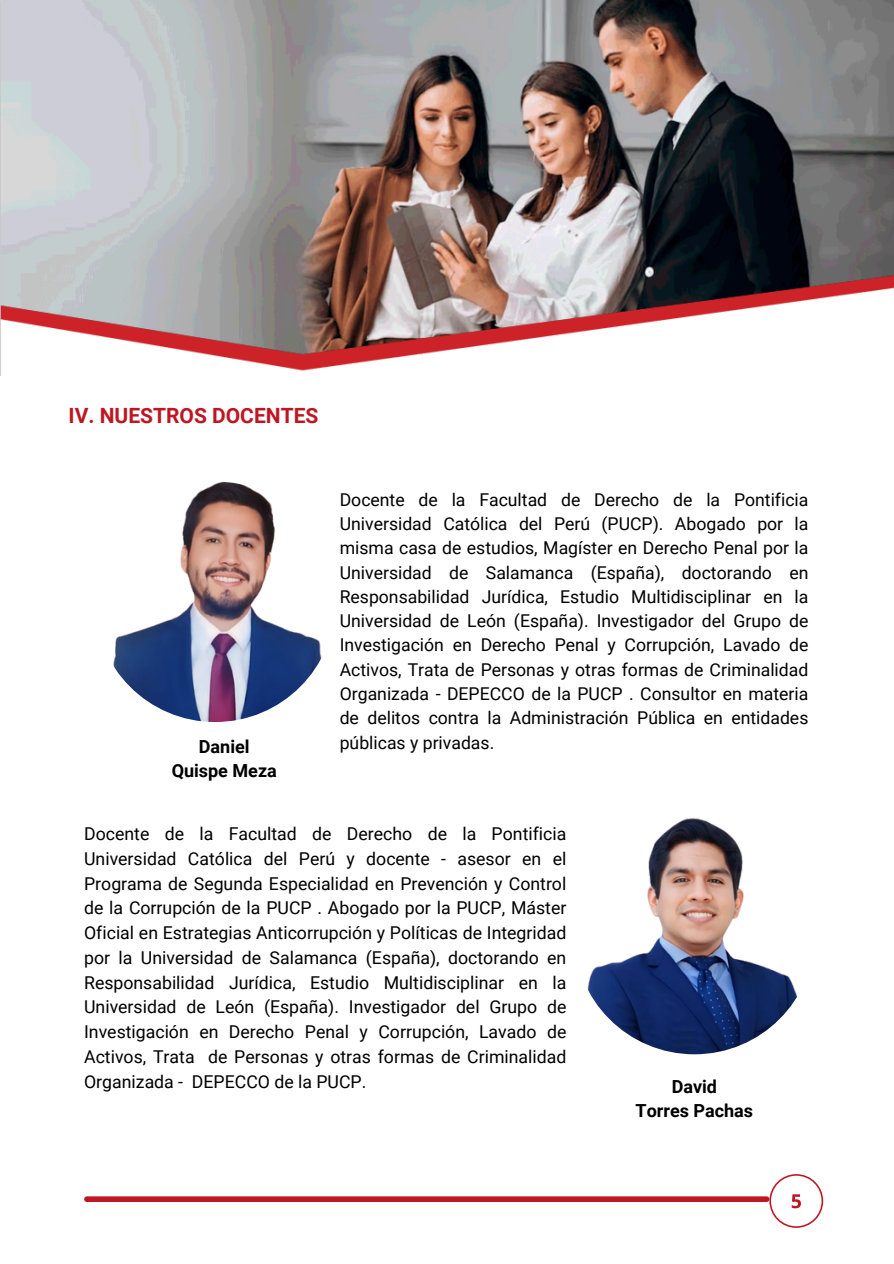
<style>
.page{position:relative;width:894px;height:1264px;background:#fff}
.page>*{position:absolute;margin:0;border:0;box-sizing:border-box;transform-origin:0 0}
.t1{font:700 21px "Roboto";color:#be1622}
.t2{font:700 18px/24.8px "Roboto";color:#000;text-align:center}
.t3{font:17.7px/24.8px "Roboto";color:#000;text-align:justify}
</style>
<div class="page">
<img style="left:0;top:0;width:893px;height:376px">
<img style="left:95px;top:481px;width:239px;height:241px;border-radius:50%">
<img style="left:574px;top:813px;width:240px;height:241px;border-radius:50%">
<svg style="left:84px;top:1174px;width:739px;height:53px"></svg>
<p class="t1" style="left:68px;top:403px;width:251px">IV. NUESTROS DOCENTES</p>
<p class="t3" style="left:339px;top:487px;width:470px;line-height:24.3px">Docente de la Facultad de Derecho de la Pontificia Universidad Católica del Perú (PUCP). Abogado por la misma casa de estudios, Magíster en Derecho Penal por la Universidad de Salamanca (España), doctorando en Responsabilidad Jurídica, Estudio Multidisciplinar en la Universidad de León (España). Investigador del Grupo de Investigación en Derecho Penal y Corrupción, Lavado de Activos, Trata de Personas y otras formas de Criminalidad Organizada - DEPECCO de la PUCP . Consultor en materia de delitos contra la Administración Pública en entidades</p>
<p class="t2" style="left:199px;top:734px;width:52px">Daniel</p>
<p class="t3" style="left:339px;top:730px;width:156px">públicas y privadas.</p>
<p class="t2" style="left:172px;top:758px;width:107px">Quispe Meza</p>
<p class="t3" style="left:84px;top:821px;width:483px">Docente de la Facultad de Derecho de la Pontificia Universidad Católica del Perú y docente - asesor en el Programa de Segunda Especialidad en Prevención y Control de la Corrupción de la PUCP . Abogado por la PUCP, Máster Oficial en Estrategias Anticorrupción y Políticas de Integridad por la Universidad de Salamanca (España), doctorando en Responsabilidad Jurídica, Estudio Multidisciplinar en la Universidad de León (España). Investigador del Grupo de Investigación en Derecho Penal y Corrupción, Lavado de Activos, Trata de Personas y otras formas de Criminalidad Organizada - DEPECCO de la PUCP.</p>
<h2 class="t2" style="left:635px;top:1074px;width:119px">David<br>Torres Pachas</h2>
</div>
